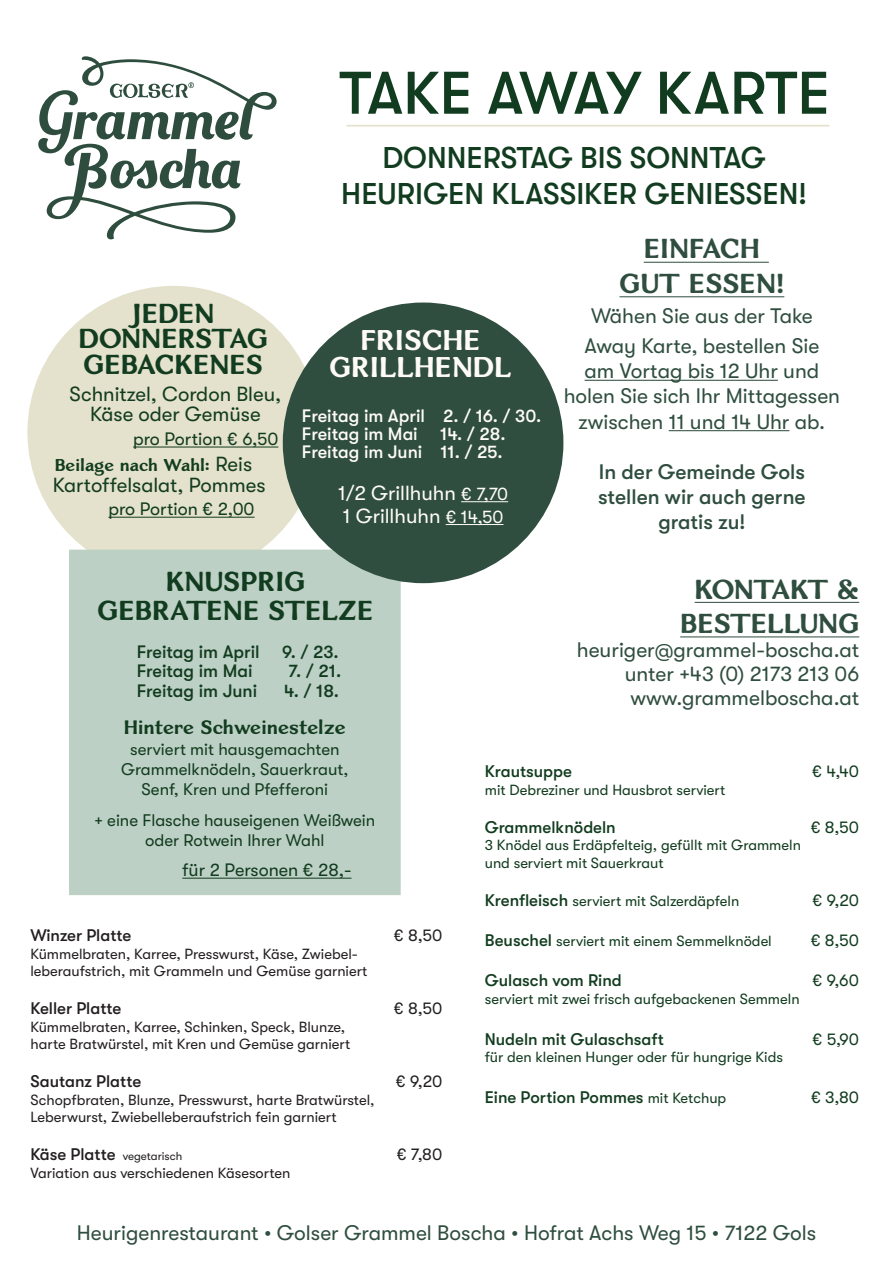
<style>
.page{position:relative;width:893px;height:1263px;background:#fff}
.page>*{position:absolute;margin:0;border:0;box-sizing:border-box;transform-origin:0 0}
.t1{font:500 60px "GT Walsheim";letter-spacing:-.01em;color:#123c1f}
.t2{font:500 30px/36px "GT Walsheim";color:#123c1f;text-align:center}
.t3{font:700 30px/27px "Venis";color:#fefbf6;text-align:center}
.t4{font:700 28.8px/25.2px "Venis";color:#123c1f;text-align:center}
.t5{font:700 28.8px/34.5px "Venis";letter-spacing:-.02em;color:#2f4e3f;text-align:center}
.t6{font:700 28.8px/34.5px "Venis";color:#2f4e3f;text-align:center}
.t7{font:21px/25.2px "GT Walsheim";color:#2f4e3f;text-align:center}
.t8{font:500 21px/25.2px "GT Walsheim";color:#2f4e3f;text-align:center}
.t9{font:20.4px/20.4px "GT Walsheim";color:#123c1f;text-align:center}
.t10{font:20.4px/22.8px "GT Walsheim";color:#fefbf6}
.t11{font:700 20.4px "Venis";color:#123c1f}
.t12{font:500 18px/18px "GT Walsheim";color:#fefbf6}
.t13{font:500 18px/19.5px "GT Walsheim";color:#123c1f}
.t14{font:18px "GT Walsheim";color:#123c1f}
.t15{font:700 18px "Venis";color:#123c1f}
.t16{font:16.8px/20.1px "GT Walsheim";color:#123c1f;text-align:center}
.t17{font:500 16.8px "GT Walsheim";color:#123c1f}
.t18{font:500 16.8px "GT Walsheim";color:#231f20}
.t19{font:16.8px "GT Walsheim";color:#231f20}
.t20{font:14.7px/17.7px "GT Walsheim";color:#231f20}
.t21{font:14.7px/17.7px "GT Walsheim";color:#123c1f}
.t22{font:11.55px "GT Walsheim";color:#231f20}
.s1{font-family:"GT Walsheim";font-weight:400;font-size:20.4px}
.s2{font-size:18px}
.s3{font-weight:500;font-size:16.8px}
.s4{font-weight:400;font-size:14.7px}
</style>
<div class="page">
<div style="left:27px;top:286px;width:293px;height:292px;background:#e4e1cc;border-radius:50%"></div>
<div style="left:69px;top:550px;width:332px;height:345px;background:#bdd0c5"></div>
<hr style="left:347px;top:125px;width:482px;height:1px;background:#e4e1cc">
<div style="left:283px;top:302px;width:280px;height:281px;background:#2f4e3f;border-radius:50%"></div>
<hr style="left:461px;top:501px;width:47px;height:1px;background:#fefbf6">
<hr style="left:446px;top:524px;width:57px;height:1px;background:#fefbf6">
<hr style="left:182px;top:878px;width:169px;height:1px;background:#123c1f">
<hr style="left:133px;top:447px;width:145px;height:1px;background:#123c1f">
<hr style="left:108px;top:517px;width:147px;height:1px;background:#123c1f">
<svg style="left:38px;top:56px;width:239px;height:183px"></svg>
<hr style="left:644px;top:262px;width:125px;height:1px;background:#2f4e3f">
<hr style="left:619px;top:296px;width:165px;height:1px;background:#2f4e3f">
<hr style="left:585px;top:380px;width:193px;height:1px;background:#2f4e3f">
<hr style="left:669px;top:430px;width:120px;height:1px;background:#2f4e3f">
<hr style="left:695px;top:602px;width:164px;height:1px;background:#2f4e3f">
<hr style="left:680px;top:637px;width:179px;height:1px;background:#2f4e3f">
<h1 class="t1" style="left:339px;top:59px;width:492px">TAKE AWAY KARTE</h1>
<h3 class="t4" style="left:79px;top:301px;width:191px">JEDEN<br>DONNERSTAG<br>GEBACKENES</h3>
<h3 class="t9" style="left:70px;top:384px;width:213px">Schnitzel, Cordon Bleu,<br>Käse oder Gemüse</h3>
<p class="t15" style="left:55px;top:455px;width:199px">Beilage nach Wahl: <span class="s1">Reis</span></p>
<h3 class="t9" style="left:53px;top:475px;width:214px">Kartoffelsalat, Pommes</h3>
<p class="t14" style="left:133px;top:429px;width:147px">pro Portion € 6,50</p>
<p class="t14" style="left:108px;top:499px;width:148px">pro Portion € 2,00</p>
<h2 class="t2" style="left:341px;top:139px;width:467px">DONNERSTAG BIS SONNTAG<br>HEURIGEN KLASSIKER GENIESSEN!</h2>
<h2 class="t3" style="left:329px;top:327px;width:184px">FRISCHE<br>GRILLHENDL</h2>
<p class="t12" style="left:302px;top:406px;width:241px">Freitag im April 2. / 16. / 30.<br>Freitag im Mai 14. / 28.<br>Freitag im Juni 11. / 25.</p>
<h3 class="t10" style="left:338px;top:482px;width:171px">1/2 Grillhuhn <span class="s2">€ 7,70<br></span>1 Grillhuhn <span class="s2">€ 14,50</span></h3>
<h3 class="t6" style="left:619px;top:232px;width:166px">EINFACH<br>GUT ESSEN!</h3>
<h3 class="t7" style="left:585px;top:301px;width:236px;line-height:30px">Wähen Sie aus der Take<br>Away Karte, bestellen Sie</h3>
<h3 class="t7" style="left:564px;top:358px;width:278px">am Vortag bis 12 Uhr und holen Sie sich Ihr Mittagessen zwischen 11 und 14 Uhr ab.</h3>
<h3 class="t8" style="left:598px;top:459px;width:209px">In der Gemeinde Gols stellen wir auch gerne gratis zu!</h3>
<h3 class="t4" style="left:98px;top:567px;width:277px;line-height:28.8px">KNUSPRIG<br>GEBRATENE STELZE</h3>
<p class="t13" style="left:137px;top:642px;width:203px">Freitag im April 9. / 23.<br>Freitag im Mai</p>
<p class="t13" style="left:289px;top:661px;width:54px">7. / 21.</p>
<p class="t13" style="left:137px;top:681px;width:122px">Freitag im Juni</p>
<p class="t13" style="left:284px;top:681px;width:57px">4. / 18.</p>
<h3 class="t11" style="left:124px;top:715px;width:224px">Hintere Schweinestelze</h3>
<p class="t16" style="left:121px;top:739px;width:229px">serviert mit hausgemachten<br>Grammelknödeln, Sauerkraut,<br>Senf, Kren und Pfefferoni</p>
<p class="t16" style="left:95px;top:810px;width:282px">+ eine Flasche hauseigenen Weißwein oder Rotwein Ihrer Wahl</p>
<p class="t14" style="left:182px;top:860px;width:171px">für 2 Personen € 28,-</p>
<p class="t18" style="left:30px;top:926px;width:102px">Winzer Platte</p>
<p class="t19" style="left:394px;top:926px;width:50px">€ 8,50</p>
<p class="t20" style="left:30px;top:945px;width:339px">Kümmelbraten, Karree, Presswurst, Käse, Zwiebel&shy;leberaufstrich, mit Grammeln und Gemüse garniert</p>
<p class="t18" style="left:30px;top:999px;width:92px">Keller Platte</p>
<p class="t19" style="left:394px;top:999px;width:50px">€ 8,50</p>
<p class="t20" style="left:30px;top:1018px;width:321px">Kümmelbraten, Karree, Schinken, Speck, Blunze, harte Bratwürstel, mit Kren und Gemüse garniert</p>
<p class="t18" style="left:30px;top:1072px;width:112px">Sautanz Platte</p>
<p class="t19" style="left:396px;top:1072px;width:48px">€ 9,20</p>
<p class="t20" style="left:30px;top:1091px;width:346px">Schopfbraten, Blunze, Presswurst, harte Bratwürstel,<br>Leberwurst, Zwiebelleberaufstrich fein garniert</p>
<p class="t22" style="left:30px;top:1150px;width:153px"><span class="s3">Käse Platte</span> vegetarisch</p>
<p class="t19" style="left:397px;top:1145px;width:47px">€ 7,80</p>
<p class="t20" style="left:30px;top:1164px;width:261px">Variation aus verschiedenen Käsesorten</p>
<h3 class="t5" style="left:680px;top:572px;width:181px">KONTAKT &amp;<br>BESTELLUNG</h3>
<h3 class="t7" style="left:625px;top:638px;width:236px;line-height:24px;text-align:justify;text-indent:-48px">heuriger@grammel-boscha.at unter +43 (0) 2173 213 06 www.grammelboscha.at</h3>
<p class="t17" style="left:485px;top:762px;width:89px">Krautsuppe</p>
<p class="t16" style="left:812px;top:761px;width:48px">€ 4,40</p>
<p class="t21" style="left:485px;top:781px;width:242px">mit Debreziner und Hausbrot serviert</p>
<p class="t17" style="left:485px;top:817px;width:133px">Grammelknödeln</p>
<p class="t16" style="left:811px;top:817px;width:50px">€ 8,50</p>
<p class="t21" style="left:485px;top:836px;width:318px">3 Knödel aus Erdäpfelteig, gefüllt mit Grammeln und serviert mit Sauerkraut</p>
<p class="t21" style="left:485px;top:892px;width:256px"><span class="s3">Krenfleisch</span> serviert mit Salzerdäpfeln</p>
<p class="t16" style="left:812px;top:890px;width:48px">€ 9,20</p>
<p class="t21" style="left:485px;top:932px;width:289px"><span class="s3">Beuschel</span> serviert mit einem Semmelknödel</p>
<p class="t16" style="left:811px;top:930px;width:50px">€ 8,50</p>
<p class="t17" style="left:485px;top:971px;width:139px">Gulasch vom Rind</p>
<p class="t16" style="left:812px;top:971px;width:48px">€ 9,60</p>
<p class="t21" style="left:485px;top:990px;width:316px">serviert mit zwei frisch aufgebackenen Semmeln</p>
<p class="t17" style="left:485px;top:1029px;width:181px">Nudeln mit Gulaschsaft</p>
<p class="t16" style="left:812px;top:1029px;width:48px">€ 5,90</p>
<p class="t21" style="left:485px;top:1049px;width:300px">für den kleinen Hunger oder für hungrige Kids</p>
<p class="t17" style="left:485px;top:1088px;width:243px">Eine Portion Pommes <span class="s4">mit Ketchup</span></p>
<p class="t16" style="left:811px;top:1087px;width:49px">€ 3,80</p>
<h3 class="t7" style="left:77px;top:1220px;width:741px">Heurigenrestaurant • Golser Grammel Boscha • Hofrat Achs Weg 15 • 7122 Gols</h3>
</div>
